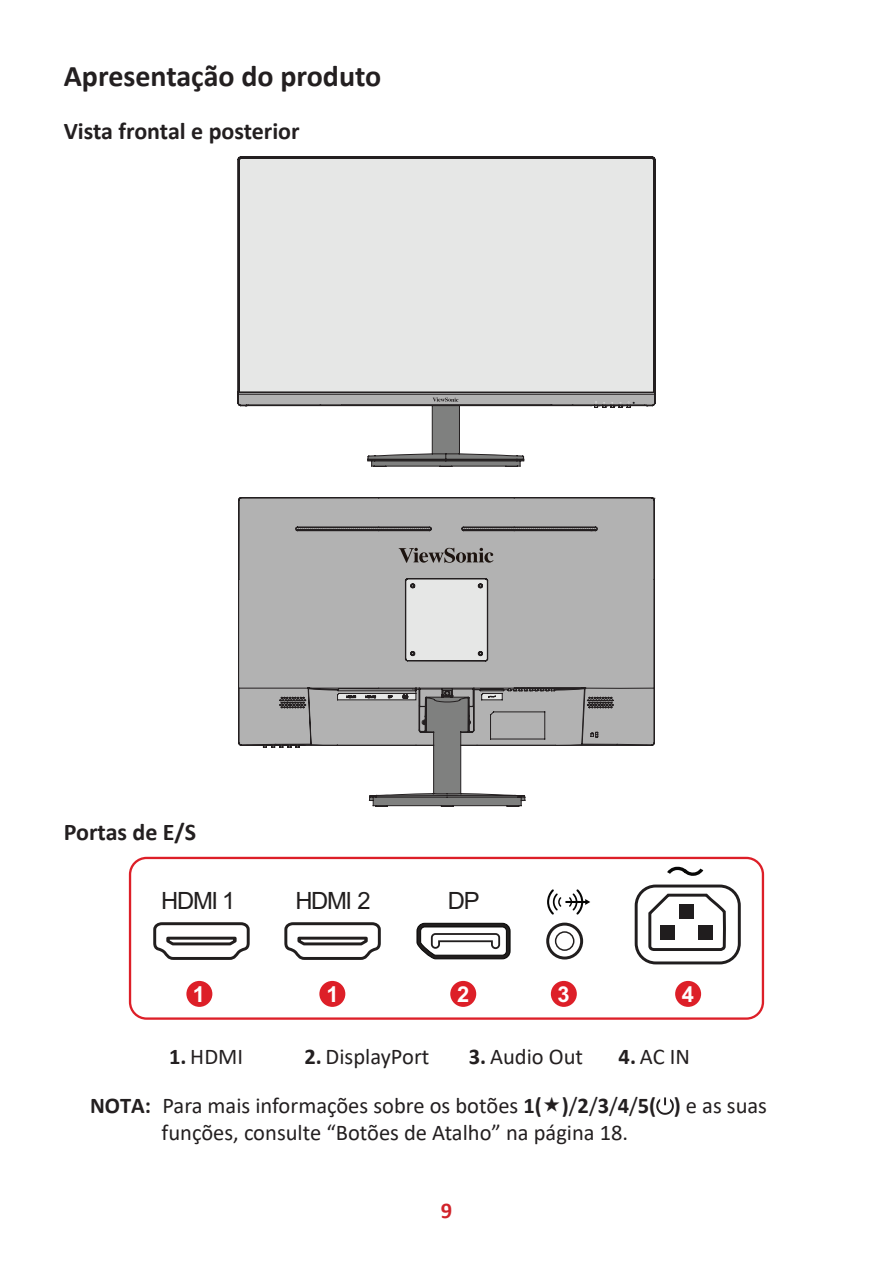
<style>
.page{position:relative;width:893px;height:1263px;background:#fff}
.page>*{position:absolute;margin:0;border:0;box-sizing:border-box;transform-origin:0 0}
.t1{font:700 30px "Calibri";color:#231f20}
.t2{font:700 24px "Calibri";color:#231f20}
.t3{font:23.85px "Arial";letter-spacing:-.055em;color:#211e1e}
.t4{font:22.5px/48.3px "Calibri";color:#231f20}
.t5{font:700 22.5px "Calibri";color:#d1232a}
.t6{font:700 21.9px "Arial";color:#fff}
.s1{font-weight:700}
</style>
<div class="page">
<svg style="left:238px;top:157px;width:417px;height:305px;background:#e2e2e1"></svg>
<svg style="left:368px;top:397px;width:156px;height:70px"></svg>
<svg style="left:594px;top:401px;width:3px;height:6px"></svg>
<svg style="left:603px;top:401px;width:31px;height:6px"></svg>
<svg style="left:241px;top:498px;width:413px;height:250px;background:#b0afaf"></svg>
<svg style="left:338px;top:689px;width:209px;height:118px"></svg>
<svg style="left:399px;top:548px;width:94px;height:15px"></svg>
<div style="left:129px;top:857px;width:635px;height:163px;border:2px solid #dd1f28;border-radius:17px"></div>
<div style="left:186px;top:981px;width:26px;height:26px;background:#dd1f28;border-radius:50%"></div>
<div style="left:319px;top:981px;width:26px;height:26px;background:#dd1f28;border-radius:13px"></div>
<div style="left:450px;top:981px;width:26px;height:26px;background:#dd1f28;border-radius:50%"></div>
<div style="left:551px;top:981px;width:26px;height:26px;background:#dd1f28;border-radius:50%"></div>
<div style="left:675px;top:981px;width:26px;height:26px;background:#dd1f28;border-radius:50%"></div>
<svg style="left:153px;top:922px;width:97px;height:38px"></svg>
<svg style="left:284px;top:922px;width:97px;height:38px"></svg>
<svg style="left:417px;top:923px;width:93px;height:36px"></svg>
<div style="left:546px;top:923px;width:37px;height:36px;border:3px solid #211e1e;border-radius:50%"></div>
<div style="left:555px;top:931px;width:19px;height:20px;border:1px solid #211e1e;border-radius:50%"></div>
<svg style="left:648px;top:893px;width:78px;height:58px"></svg>
<div style="left:661px;top:925px;width:14px;height:14px;background:#201d1e"></div>
<div style="left:699px;top:925px;width:14px;height:14px;background:#201d1e"></div>
<div style="left:680px;top:904px;width:14px;height:14px;background:#201d1e"></div>
<svg style="left:667px;top:866px;width:37px;height:10px"></svg>
<div style="left:635px;top:884px;width:106px;height:80px;border:3px solid #201d1e;border-radius:20px"></div>
<svg style="left:547px;top:889px;width:14px;height:26px"></svg>
<hr style="left:565px;top:901px;width:22px;height:2px;background:#050504">
<svg style="left:569px;top:889px;width:21px;height:26px"></svg>
<svg style="left:656px;top:1097px;width:18px;height:18px"></svg>
<h1 class="t1" style="left:64px;top:55px;width:319px">Apresentação do produto</h1>
<p class="t2" style="left:64px;top:114px;width:237px">Vista frontal e posterior</p>
<p class="t2" style="left:64px;top:814px;width:134px">Portas de E/S</p>
<p class="t3" style="left:161px;top:884px;width:76px">HDMI 1</p>
<p class="t3" style="left:295px;top:884px;width:77px">HDMI 2</p>
<p class="t3" style="left:448px;top:884px;width:33px">DP</p>
<p class="t6" style="left:193px;top:978px;width:14px">1</p>
<p class="t6" style="left:326px;top:978px;width:14px">1</p>
<p class="t6" style="left:457px;top:978px;width:14px">2</p>
<p class="t6" style="left:557px;top:978px;width:14px">3</p>
<p class="t6" style="left:682px;top:978px;width:14px">4</p>
<p class="t4" style="left:169px;top:1032px;width:76px"><span class="s1">1.</span> HDMI</p>
<p class="t4" style="left:304px;top:1032px;width:127px"><span class="s1">2.</span> DisplayPort</p>
<p class="t4" style="left:469px;top:1032px;width:116px"><span class="s1">3.</span> Audio Out</p>
<p class="t4" style="left:90px;top:1032px;width:678px;text-indent:528px"><span class="s1">4.</span> AC IN<br><span class="s1">NOTA:</span> Para mais informações sobre os botões <span class="s1">1( )</span>/<span class="s1">2</span>/<span class="s1">3</span>/<span class="s1">4</span>/<span class="s1">5( )</span> e as suas</p>
<p class="t4" style="left:162px;top:1107px;width:468px">funções, consulte “Botões de Atalho” na página 18.</p>
<p class="t5" style="left:441px;top:1194px;width:13px">9</p>
</div>
